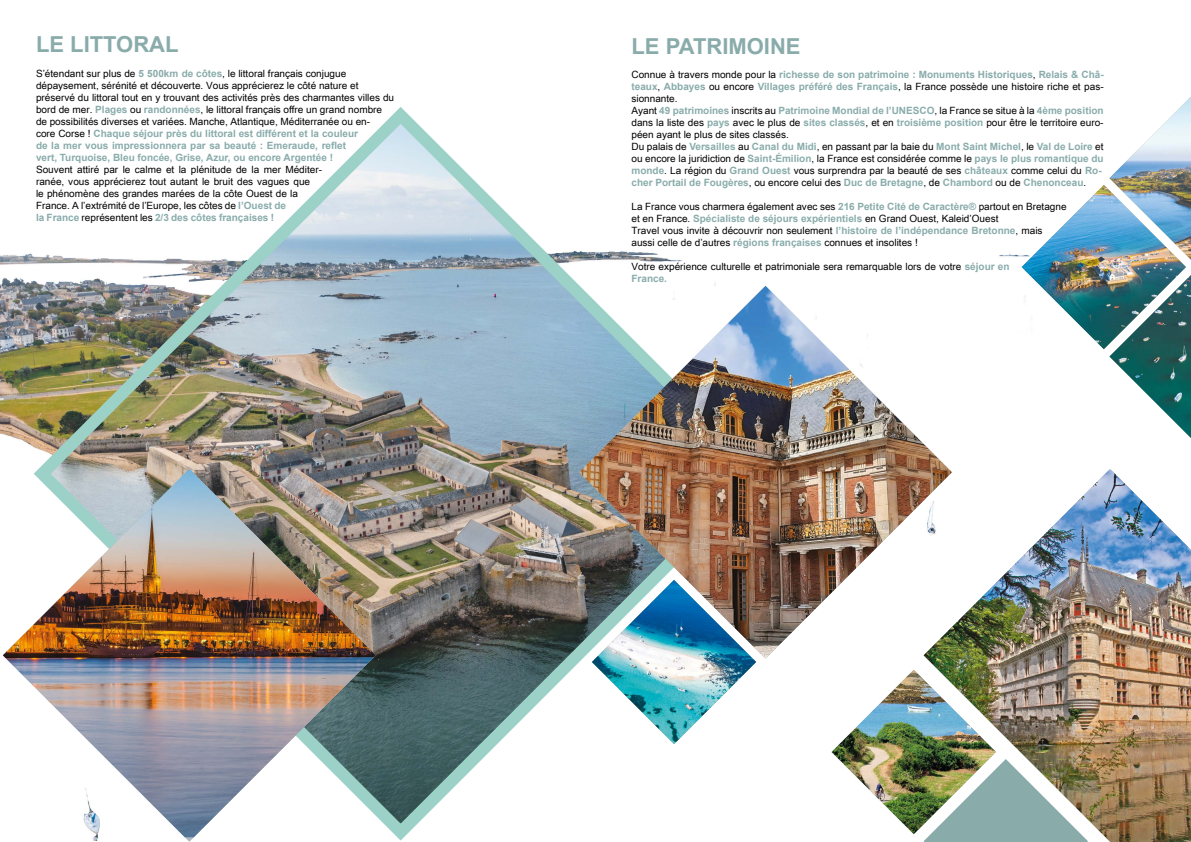
<style>
.page{position:relative;width:1191px;height:842px;background:#fff}
.page>*{position:absolute;margin:0;border:0;box-sizing:border-box;transform-origin:0 0}
.t1{font:700 22px "Arial";color:#89acab}
.t2{font:10px/12px "Arial Unicode MS";color:#000}
.t3{font:700 10px/12px "Arial";color:#89acab}
.s1{font-family:"Arial";font-weight:700;color:#89acab}
.s2{font-family:"Arial"}
.s3{font-family:"Arial Unicode MS";font-weight:400;color:#000}
</style>
<div class="page">
<img style="left:0;top:253px;width:1021px;height:189px">
<img style="left:25px;top:107px;width:751px;height:734px">
<img style="left:3px;top:469px;width:373px;height:368px">
<img style="left:579px;top:286px;width:373px;height:373px">
<img style="left:1021px;top:97px;width:170px;height:253px">
<img style="left:1109px;top:275px;width:82px;height:163px">
<img style="left:592px;top:580px;width:164px;height:164px">
<img style="left:831px;top:670px;width:92px;height:164px">
<img style="left:923px;top:470px;width:268px;height:372px">
<h1 class="t1" style="left:36px;top:30px;width:144px">LE LITTORAL</h1>
<p class="t2" style="left:36px;top:67px;width:360px">S’étendant sur plus de <span class="s1">5 500km de côtes</span><span class="s2">,</span> le littoral français conjugue dépaysement, sérénité et découverte. Vous apprécierez le côté nature et préservé du littoral tout en y trouvant des activités près des charmantes villes du bord de mer. <span class="s1">Plages</span> ou <span class="s1">randonnées</span>, le littoral français offre un grand nombre de possibilités diverses et variées. Manche, Atlantique, Méditerranée ou en-</p>
<p class="t3" style="left:36px;top:128px;width:324px"><span class="s3">core Corse !</span> Chaque séjour près du littoral est différent et la couleur de la mer vous impressionnera par sa beauté : Emeraude, reflet vert, Turquoise, Bleu foncée, Grise, Azur, ou encore Argentée !</p>
<p class="t2" style="left:36px;top:163px;width:287px">Souvent attiré par le calme et la plénitude de la mer Méditer&shy;ranée, vous apprécierez tout autant le bruit des vagues que<br>le phénomène des grandes marées de la côte Ouest de la France. A l’extrémité de l’Europe, les côtes de <span class="s1">l’Ouest de</span></p>
<p class="t3" style="left:36px;top:212px;width:239px">la France <span class="s3">représentent les</span> 2/3 des côtes françaises !</p>
<h1 class="t1" style="left:631px;top:31px;width:171px">LE PATRIMOINE</h1>
<p class="t3" style="left:631px;top:69px;width:473px"><span class="s3">Connue à travers monde pour la</span> richesse de son patrimoine : Monuments Historiques<span class="s3">,</span> Relais &amp; Châ-</p>
<p class="t2" style="left:631px;top:80px;width:473px"><span class="s1">teaux</span>, <span class="s1">Abbayes</span> ou encore <span class="s1">Villages préféré des Français</span>, la France possède une histoire riche et pas&shy;sionnante.</p>
<p class="t3" style="left:631px;top:105px;width:473px"><span class="s3">Ayant</span> 49 patrimoines <span class="s3">inscrits au</span> Patrimoine Mondial de l’UNESCO<span class="s3">, la France se situe à la</span> 4ème position</p>
<p class="t2" style="left:631px;top:116px;width:473px">dans la liste des <span class="s1">pays</span> avec le plus de <span class="s1">sites classés</span>, et en <span class="s1">troisième position</span> pour être le territoire euro&shy;péen ayant le plus de sites classés.</p>
<p class="t3" style="left:631px;top:141px;width:474px"><span class="s3">Du palais de</span> Versailles <span class="s3">au</span> Canal du Midi<span class="s3">, en passant par la baie du</span> Mont Saint Michel<span class="s3">, le</span> Val de Loire <span class="s3">et</span></p>
<p class="t2" style="left:631px;top:152px;width:474px">ou encore la juridiction de <span class="s1">Saint-Émilion</span>, la France est considérée comme le <span class="s1">pays le plus romantique du monde</span>. La région du <span class="s1">Grand Ouest</span> vous surprendra par la beauté de ses <span class="s1">châteaux</span> comme celui du <span class="s1">Ro-</span></p>
<p class="t3" style="left:631px;top:177px;width:456px">cher Portail de Fougères<span class="s3">, ou encore celui des</span> Duc de Bretagne<span class="s3">, de</span> Chambord <span class="s3">ou de</span> Chenonceau<span class="s3">.</span></p>
<p class="t2" style="left:631px;top:200px;width:437px">La France vous charmera également avec ses <span class="s1">216 Petite Cité de Caractère®</span> partout en Bretagne et en France. <span class="s1">Spécialiste de séjours expérientiels</span> en Grand Ouest, Kaleid’Ouest<br>Travel vous invite à découvrir non seulement <span class="s1">l’histoire de l’indépendance Bretonne</span>, mais aussi celle de d’autres <span class="s1">régions françaises</span> connues et insolites !</p>
<p class="t2" style="left:631px;top:260px;width:380px">Votre expérience culturelle et patrimoniale sera remarquable lors de votre <span class="s1">séjour en</span></p>
<p class="t3" style="left:631px;top:273px;width:37px">France.</p>
</div>
